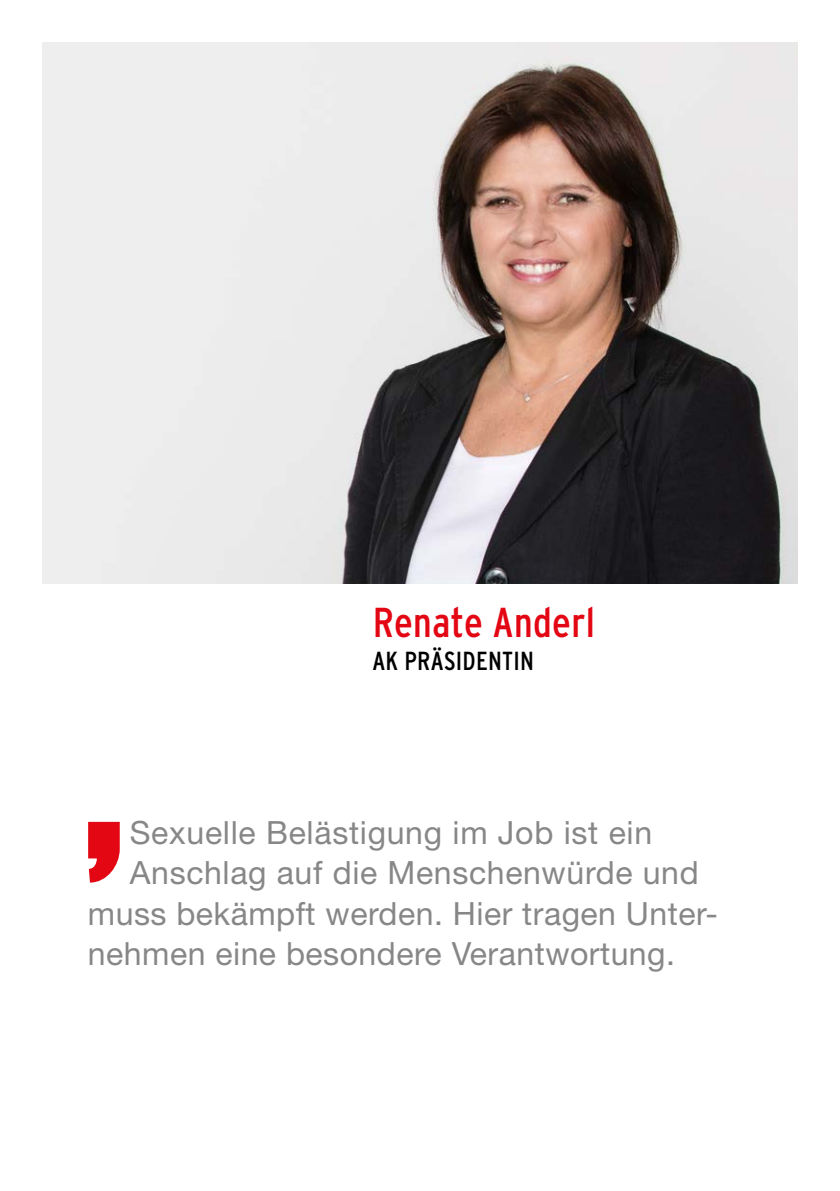
<style>
.page{position:relative;width:840px;height:1191px;background:#fff}
.page>*{position:absolute;margin:0;border:0;box-sizing:border-box;transform-origin:0 0}
.t1{font:condensed 41.8px "Interstate";letter-spacing:.01em;color:#e30613}
.t2{font:32.2px "Helvetica Neue LT Std";letter-spacing:.01em;color:#878787}
.t3{font:32px/40px "Helvetica Neue LT Std";letter-spacing:.015em;color:#878787}
.t4{font:condensed 26.2px "Interstate";letter-spacing:.01em;color:#000}
</style>
<div class="page">
<svg style="left:88px;top:822px;width:32px;height:60px;background:#e72f3a"></svg>
<img style="left:43px;top:43px;width:754px;height:540px">
<p class="t1" style="left:373px;top:599px;width:223px">Renate Anderl</p>
<p class="t4" style="left:372px;top:646px;width:163px">AK PRÄSIDENTIN</p>
<p class="t3" style="left:130px;top:811px;width:570px">Sexuelle Belästigung im Job ist ein<br>Anschlag auf die Menschenwürde und</p>
<p class="t2" style="left:131px;top:813px;width:393px">Ich v r ang mehr Respekt</p>
<p class="t2" style="left:130px;top:852px;width:339px">vor den Leistungen der</p>
<p class="t2" style="left:88px;top:891px;width:558px">Arbeitn hmerinnen und Arbeitnehmer!</p>
<p class="t3" style="left:88px;top:893px;width:631px">muss bekämpft werden. Hier tragen Unter&shy;nehmen eine besondere Verantwortung.</p>
</div>
